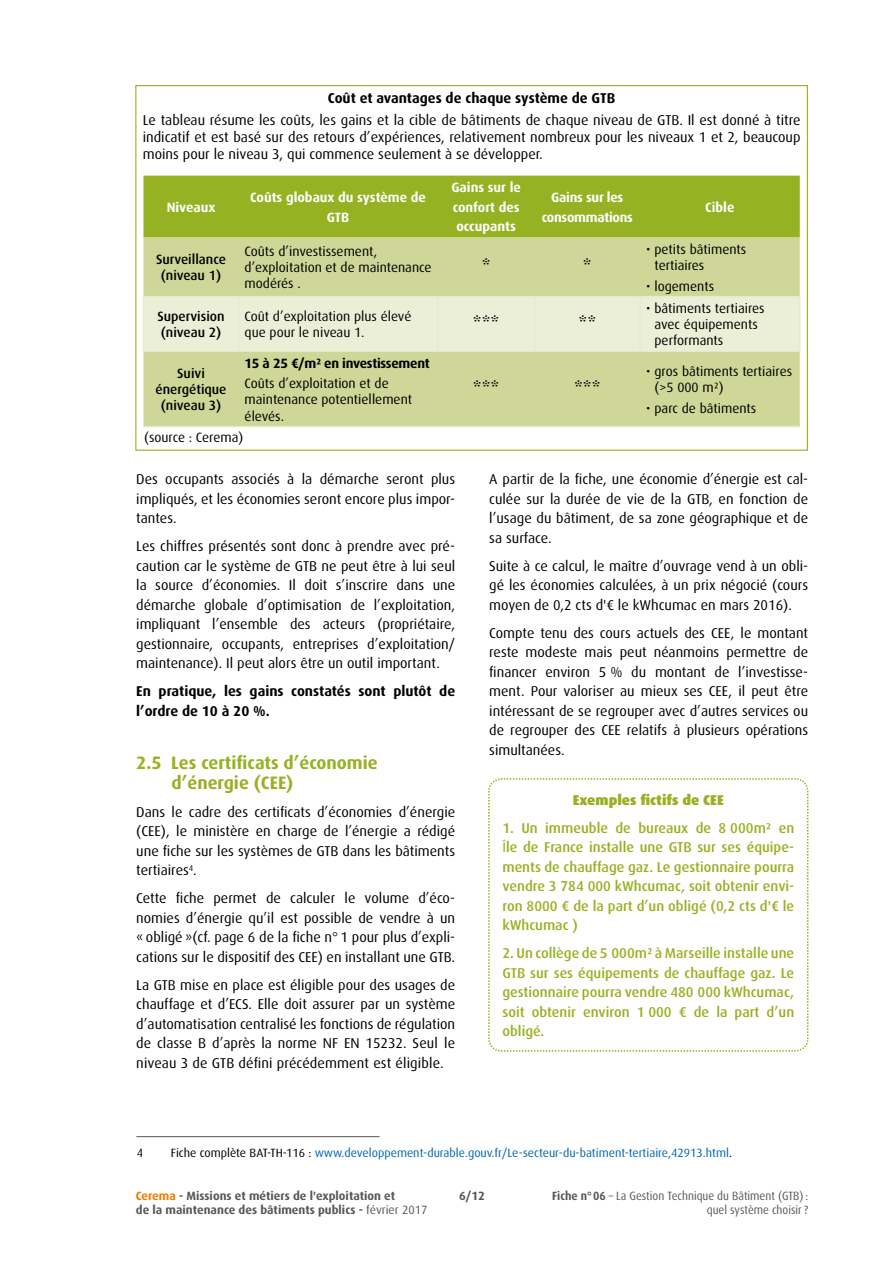
<style>
.page{position:relative;width:893px;height:1263px;background:#fff}
.page>*{position:absolute;margin:0;border:0;box-sizing:border-box;transform-origin:0 0}
.t1{font:21px "Dax OT";color:#000}
.t2{font:700 18px/19.5px "Dax OT";color:#95b222}
.t3{font:14.25px/19.5px "Dax OT";color:#000;text-align:justify}
.t4{font:500 14.25px/19.5px "Dax OT";color:#95b222;text-align:justify}
.t5{font:700 14.25px/19.5px "Dax OT";color:#000}
.t6{font:900 14.25px "Dax OT";color:#95b222}
.t7{font:13.5px/16.2px "Dax OT";color:#000}
.t8{font:700 13.5px/19.5px "Dax OT";color:#fff;text-align:center}
.t9{font:500 13.5px/16.2px "Dax OT";color:#000;text-align:center}
.t10{font:700 13.5px "Dax OT";letter-spacing:-.02em;color:#000}
.t11{font:700 13.5px/19.5px "Dax OT";letter-spacing:-.02em;color:#fff;text-align:center}
.t12{font:12px "Dax OT";color:#0065b1}
.t13{font:700 12px/14.4px "Dax OT";color:#575756}
.t14{font:12px/14.4px "Dax OT";color:#575756;text-align:right;scale:.93 1}
.t15{font:12px "Dax OT";color:#000}
.s1{font-weight:400}
.s2{color:#000}
.s3{color:#ef7d00}
.s4{font-weight:700}
</style>
<div class="page">
<hr style="left:136px;top:1136px;width:244px;height:1px;background:#575756">
<svg style="left:488px;top:778px;width:321px;height:274px"></svg>
<div style="left:143px;top:176px;width:657px;height:62px;background:#95b222"></div>
<div style="left:143px;top:238px;width:657px;height:188px;background:#ced798"></div>
<div style="left:144px;top:297px;width:655px;height:54px;background:#ecefd8"></div>
<hr style="left:143px;top:296px;width:96px;height:1px;background:#e7ebce">
<hr style="left:143px;top:297px;width:1px;height:54px;background:#e7ebce">
<hr style="left:239px;top:296px;width:199px;height:1px;background:#e7ebce">
<hr style="left:238px;top:297px;width:1px;height:54px;background:#e7ebce">
<hr style="left:438px;top:296px;width:97px;height:1px;background:#e7ebce">
<hr style="left:437px;top:297px;width:1px;height:54px;background:#e7ebce">
<hr style="left:535px;top:296px;width:105px;height:1px;background:#e7ebce">
<hr style="left:534px;top:297px;width:1px;height:54px;background:#e7ebce">
<hr style="left:640px;top:296px;width:160px;height:1px;background:#e7ebce">
<hr style="left:639px;top:297px;width:2px;height:54px;background:#e7ebce">
<hr style="left:799px;top:297px;width:1px;height:54px;background:#e7ebce">
<hr style="left:143px;top:426px;width:96px;height:1px;background:#e7ebce">
<hr style="left:239px;top:426px;width:199px;height:1px;background:#e7ebce">
<hr style="left:438px;top:426px;width:97px;height:1px;background:#e7ebce">
<hr style="left:535px;top:426px;width:105px;height:1px;background:#e7ebce">
<hr style="left:640px;top:426px;width:160px;height:1px;background:#e7ebce">
<p class="t5" style="left:328px;top:89px;width:289px">Coût et avantages de chaque système de GTB</p>
<p class="t3" style="left:143px;top:111px;width:659px;line-height:17.1px">Le tableau résume les coûts, les gains et la cible de bâtiments de chaque niveau de GTB. Il est donné à titre indicatif et est basé sur des retours d’expériences, relativement nombreux pour les niveaux 1 et 2, beaucoup moins pour le niveau 3, qui commence seulement à se développer.</p>
<p class="t8" style="left:167px;top:197px;width:50px">Niveaux</p>
<p class="t8" style="left:250px;top:188px;width:177px">Coûts globaux du système de<br>GTB</p>
<p class="t8" style="left:451px;top:178px;width:71px;text-align:justify">Gains sur le confort des occupants</p>
<p class="t11" style="left:542px;top:188px;width:93px">Gains sur les consommations</p>
<p class="t8" style="left:705px;top:197px;width:31px">Cible</p>
<p class="t9" style="left:156px;top:251px;width:71px">Surveillance (niveau 1)</p>
<p class="t7" style="left:245px;top:243px;width:188px">Coûts d’investissement, d’exploitation et de maintenance modérés .</p>
<p class="t7" style="left:654px;top:241px;width:93px;text-indent:-9px">• petits bâtiments tertiaires</p>
<p class="t7" style="left:646px;top:278px;width:70px">• logements</p>
<h1 class="t1" style="left:482px;top:256px;width:10px">*</h1>
<h1 class="t1" style="left:583px;top:256px;width:10px">*</h1>
<p class="t9" style="left:157px;top:308px;width:69px;text-align:left">Supervision (niveau 2)</p>
<p class="t7" style="left:245px;top:308px;width:168px">Coût d’exploitation plus élevé que pour le niveau 1.</p>
<h1 class="t1" style="left:473px;top:313px;width:28px">***</h1>
<h1 class="t1" style="left:578px;top:313px;width:19px">**</h1>
<p class="t9" style="left:156px;top:365px;width:73px">Suivi énergétique (niveau 3)</p>
<p class="t10" style="left:245px;top:355px;width:187px">15 à 25 €/m² en investissement</p>
<p class="t7" style="left:245px;top:376px;width:169px">Coûts d’exploitation et de maintenance potentiellement élevés.</p>
<h1 class="t1" style="left:473px;top:378px;width:28px">***</h1>
<h1 class="t1" style="left:574px;top:378px;width:28px">***</h1>
<p class="t7" style="left:144px;top:429px;width:101px">(source : Cerema)</p>
<p class="t7" style="left:654px;top:300px;width:112px;text-indent:-9px">• bâtiments tertiaires avec équipements performants</p>
<p class="t7" style="left:654px;top:363px;width:139px;text-indent:-9px">• gros bâtiments tertiaires (&gt;5 000 m²)</p>
<p class="t7" style="left:646px;top:400px;width:112px">• parc de bâtiments</p>
<p class="t3" style="left:136px;top:470px;width:320px">Des occupants associés à la démarche seront plus impliqués, et les économies seront encore plus impor&shy;tantes.</p>
<p class="t3" style="left:136px;top:537px;width:320px">Les chiffres présentés sont donc à prendre avec pré&shy;caution car le système de GTB ne peut être à lui seul la source d’économies. Il doit s’inscrire dans une démarche globale d’optimisation de l’exploitation, impliquant l’ensemble des acteurs (propriétaire, gestionnaire, occupants, entreprises d’exploitation/ maintenance). Il peut alors être un outil important.</p>
<p class="t5" style="left:136px;top:682px;width:320px">En pratique, les gains constatés sont plutôt de l’ordre de 10 à 20 %.</p>
<p class="t2" style="left:172px;top:753px;width:208px;text-indent:-35px">2.5 Les certificats d’économie d’énergie (CEE)</p>
<p class="t3" style="left:136px;top:802px;width:320px">Dans le cadre des certificats d’économies d’énergie (CEE), le ministère en charge de l’énergie a rédigé une fiche sur les systèmes de GTB dans les bâtiments tertiaires<sup>4</sup>.</p>
<p class="t3" style="left:136px;top:889px;width:320px">Cette fiche permet de calculer le volume d’éco&shy;nomies d’énergie qu’il est possible de vendre à un « -obligé »(cf. page 6 de la fiche n° 1 pour plus d’expli&shy;cations sur le dispositif des CEE) en installant une GTB.</p>
<p class="t3" style="left:136px;top:975px;width:320px">La GTB mise en place est éligible pour des usages de chauffage et d’ECS. Elle doit assurer par un système d’automatisation centralisé les fonctions de régulation de classe B d’après la norme NF EN 15232. Seul le niveau 3 de GTB défini précédemment est éligible.</p>
<p class="t3" style="left:489px;top:470px;width:320px">A partir de la fiche, une économie d’énergie est cal&shy;culée sur la durée de vie de la GTB, en fonction de l’usage du bâtiment, de sa zone géographique et de sa surface.</p>
<p class="t3" style="left:489px;top:556px;width:320px">Suite à ce calcul, le maître d’ouvrage vend à un obli&shy;gé les économies calculées, à un prix négocié (cours moyen de 0,2 cts d'€ le kWhcumac en mars 2016).</p>
<p class="t3" style="left:489px;top:623px;width:320px">Compte tenu des cours actuels des CEE, le montant reste modeste mais peut néanmoins permettre de financer environ 5 % du montant de l’investisse&shy;ment. Pour valoriser au mieux ses CEE, il peut être intéressant de se regrouper avec d’autres services ou de regrouper des CEE relatifs à plusieurs opérations simultanées.</p>
<p class="t6" style="left:573px;top:791px;width:153px">Exemples fictifs de CEE</p>
<p class="t4" style="left:502px;top:818px;width:293px">1. Un immeuble de bureaux de 8 000m² en <span class="s1">Î</span>le de France installe une GTB sur ses équipe&shy;ments de chauffage gaz. Le gestionnaire pourra vendre 3 784 000 kWhcumac, soit obtenir envi&shy;ron 8000 € de la part d’un obligé (0,2 cts d'€ le kWhcumac )</p>
<p class="t4" style="left:502px;top:943px;width:293px">2. Un collège de 5 000m² à Marseille installe une GTB sur ses équipements de chauffage gaz. Le gestionnaire pourra vendre 480 000 kWhcumac, soit obtenir environ 1 000 € de la part d’un obligé.</p>
<p class="t15" style="left:137px;top:1146px;width:8px">4</p>
<p class="t12" style="left:171px;top:1146px;width:563px"><span class="s2">Fiche complète BAT-TH-116 :</span> www.developpement-durable.gouv.fr/Le-secteur-du-batiment-tertiaire,42913.html<span class="s2">.</span></p>
<p class="t13" style="left:136px;top:1188px;width:293px"><span class="s3">Cerema</span> - Missions et métiers de l'exploitation et<br>de la maintenance des bâtiments publics - <span class="s1">février 2017</span></p>
<p class="t13" style="left:459px;top:1188px;width:27px">6/12</p>
<p class="t14" style="left:552px;top:1189px;width:277px"><span class="s4">Fiche n°06</span> – La Gestion Technique du Bâtiment (GTB) : quel système choisir ?</p>
</div>
